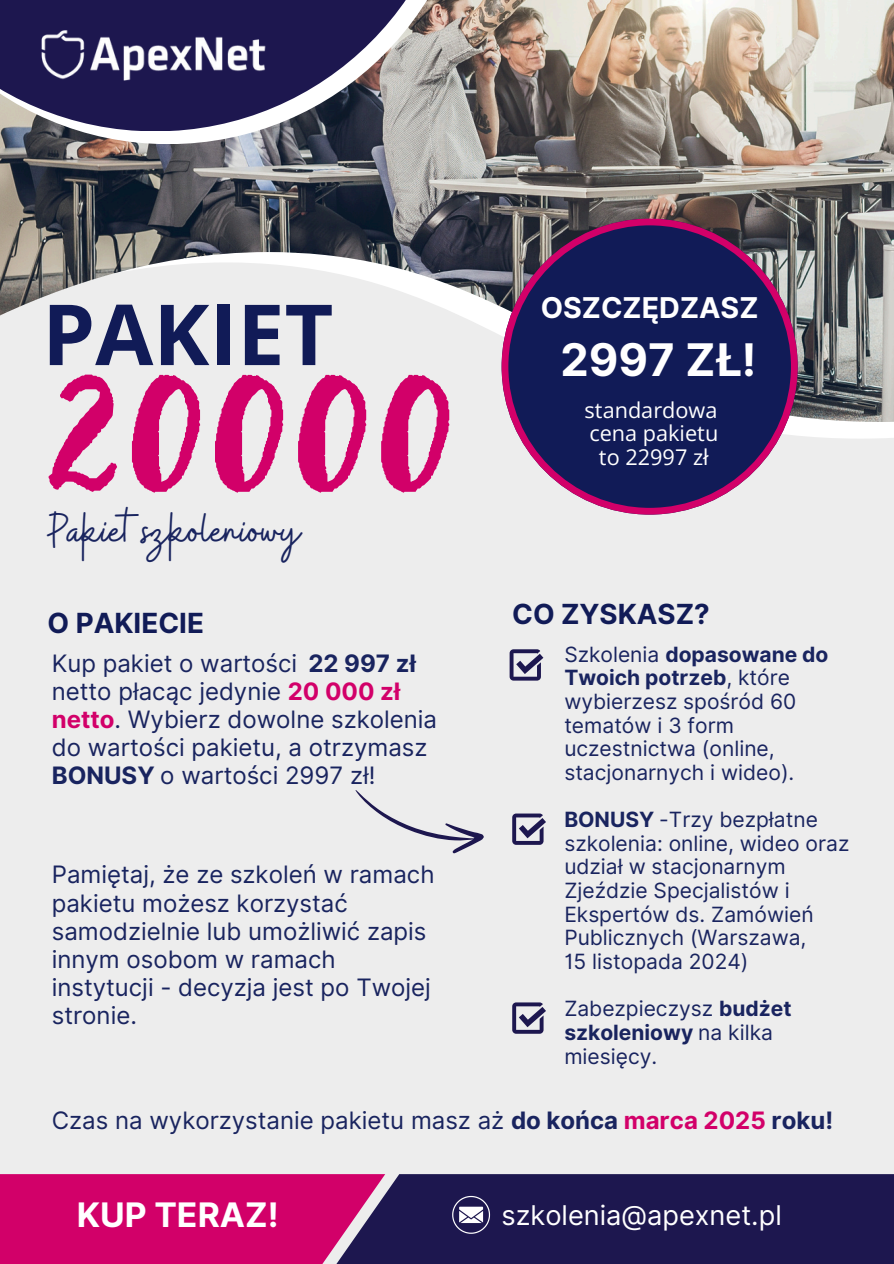
<style>
.page{position:relative;width:894px;height:1264px;background:#fff}
.page>*{position:absolute;margin:0;border:0;box-sizing:border-box;transform-origin:0 0}
.t1{font:141px "Holla";color:#d20069}
.t2{font:700 84.3px "Open Sans";color:#111b57}
.t3{font:48.75px "Buffalo";color:#19245f}
.t4{font:700 45px "Inter";color:#fff}
.t5{font:700 33.75px "Inter";color:#fff}
.t6{font:700 28.65px "Inter";color:#fff}
.t7{font:700 27.75px "Inter";color:#111b57}
.t8{font:27.15px "Inter";color:#fff}
.t9{font:24px/28.2px "Inter";color:#19245f}
.t10{font:21.75px "Open Sans";color:#fff}
.t11{font:21px/23.7px "Inter";color:#19245f}
.s1{font-weight:700}
.s2{font-weight:700;color:#d20069}
</style>
<div class="page">
<div style="left:0;top:0;width:893px;height:1263px;background:#ededed"></div>
<img style="left:0;top:0;width:893px;height:422px">
<div style="left:0;top:1174px;width:385px;height:89px;background:#d20069"></div>
<div style="left:327px;top:1174px;width:566px;height:89px;background:#1d174f"></div>
<svg style="left:501px;top:219px;width:296px;height:295px;background:#3e3669"></svg>
<img style="left:0;top:0;width:472px;height:144px">
<svg style="left:0;top:0;width:459px;height:131px;background:#5c5877"></svg>
<svg style="left:452px;top:1195px;width:38px;height:38px"></svg>
<img style="left:34px;top:18px;width:243px;height:75px">
<svg style="left:509px;top:649px;width:34px;height:31px"></svg>
<svg style="left:512px;top:813px;width:33px;height:31px"></svg>
<svg style="left:512px;top:1002px;width:33px;height:31px"></svg>
<svg style="left:355px;top:790px;width:129px;height:64px"></svg>
<h6 class="t2" style="left:42px;top:275px;width:292px">PAKIET</h6>
<h3 class="t6" style="left:540px;top:290px;width:219px">OSZCZĘDZASZ</h3>
<p class="t4" style="left:560px;top:333px;width:197px">2997 ZŁ!</p>
<h2 class="t1" style="left:42px;top:357px;width:415px">20000</h2>
<p class="t10" style="left:584px;top:394px;width:134px">standardowa</p>
<p class="t10" style="left:589px;top:418px;width:130px">cena pakietu</p>
<p class="t10" style="left:598px;top:442px;width:111px">to 22997 zł</p>
<h6 class="t3" style="left:48px;top:499px;width:254px">Pakiet szkoleniowy</h6>
<p class="t7" style="left:48px;top:606px;width:158px">O PAKIECIE</p>
<h4 class="t9" style="left:52px;top:649px;width:386px">Kup pakiet o wartości <span class="s1">22 997 zł </span>netto płacąc jedynie <span class="s2">20 000 zł netto</span>. Wybierz dowolne szkolenia do wartości pakietu, a otrzymasz<br><span class="s1">BONUSY</span> o wartości 2997 zł!</h4>
<p class="t9" style="left:52px;top:860px;width:384px">Pamiętaj, że ze szkoleń w ramach pakietu możesz korzystać samodzielnie lub umożliwić zapis innym osobom w ramach instytucji - decyzja jest po Twojej stronie.</p>
<p class="t7" style="left:512px;top:597px;width:199px">CO ZYSKASZ?</p>
<p class="t11" style="left:564px;top:642px;width:265px">Szkolenia <span class="s1">dopasowane do<br>Twoich potrzeb</span>, które wybierzesz spośród 60 tematów i 3 form uczestnictwa (online, stacjonarnych i wideo).</p>
<h6 class="t11" style="left:564px;top:807px;width:286px"><span class="s1">BONUSY</span> -Trzy bezpłatne szkolenia: online, wideo oraz udział w stacjonarnym<br>Zjeździe Specjalistów i<br>Ekspertów ds. Zamówień<br>Publicznych (Warszawa,</h6>
<p class="t11" style="left:564px;top:949px;width:186px">15 listopada 2024)</p>
<p class="t11" style="left:564px;top:996px;width:228px">Zabezpieczysz <span class="s1">budżet szkoleniowy</span> na kilka miesięcy.</p>
<p class="t9" style="left:52px;top:1106px;width:782px">Czas na wykorzystanie pakietu masz aż <span class="s1">do końca</span> <span class="s2">marca 2025</span> <span class="s1">roku!</span></p>
<h1 class="t5" style="left:77px;top:1194px;width:203px">KUP TERAZ!</h1>
<p class="t8" style="left:501px;top:1199px;width:281px">szkolenia@apexnet.pl</p>
</div>
